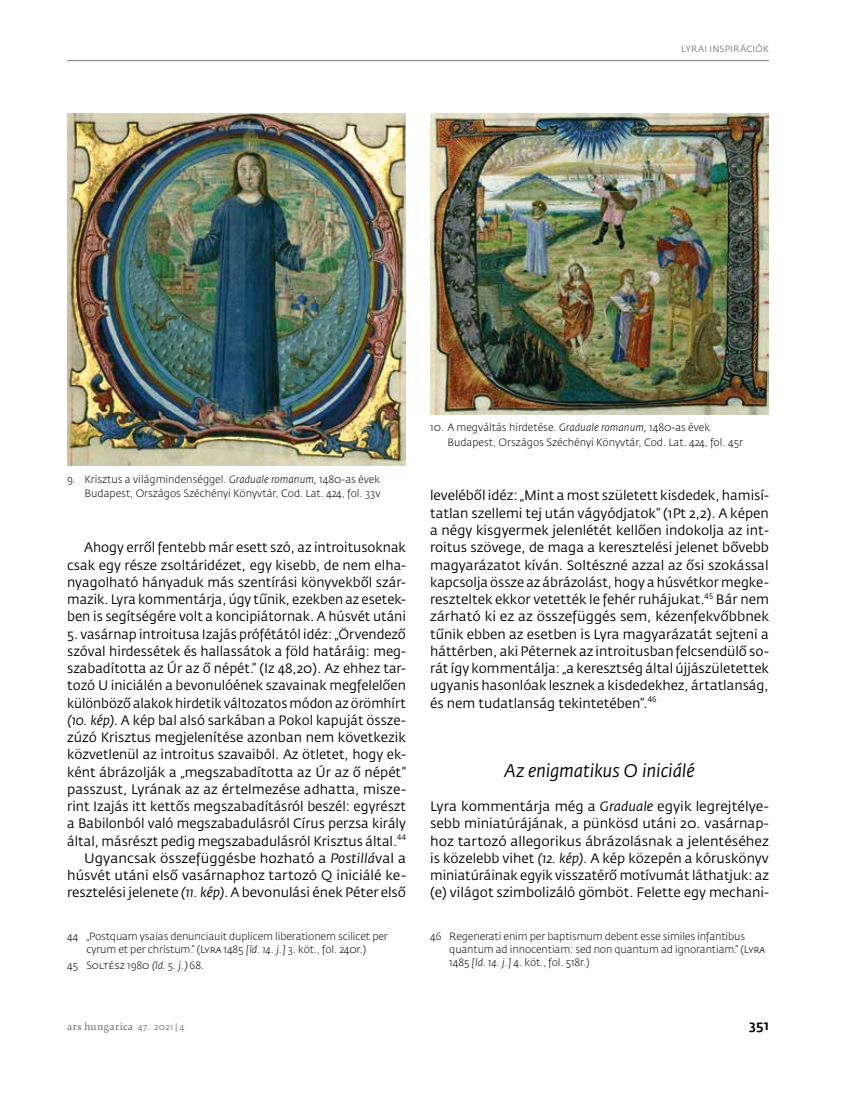
<style>
.page{position:relative;width:864px;height:1106px;background:#fff}
.page>*{position:absolute;margin:0;border:0;box-sizing:border-box;transform-origin:0 0}
.t1{font:italic 18px "Fedra Sans Pro";letter-spacing:-.02em;color:#000}
.t2{font:13.5px/17.2px "Fedra Sans Pro";color:#000;text-align:justify}
.t3{font:500 13.5px "Fedra Sans Pro";color:#000}
.t4{font:300 10.5px/13px "Fedra Sans Pro";letter-spacing:-.01em;color:#000}
.t5{font:9px "Fedra Serif B Pro";letter-spacing:.025em;color:#797979}
.t6{font:9px "Fedra Sans Pro";letter-spacing:.03em;color:#797979}
.s1{font-style:italic}
.s2{font-family:"Fedra Sans Pro"}
</style>
<div class="page">
<hr style="left:67px;top:60px;width:701px;height:1px;background:#797979">
<img style="left:67px;top:113px;width:339px;height:353px">
<img style="left:430px;top:113px;width:338px;height:301px">
<p class="t6" style="left:681px;top:43px;width:89px">LYRAI INSPI RÁCI ÓK</p>
<p class="t4" style="left:67px;top:472px;width:315px;line-height:14.2px;text-align:right">9. Krisztus a világmindenséggel. <span class="s1">Graduale romanum,</span> 1480-as évek<br>Budapest, Országos Széchényi Könyvtár, Cod. Lat. 424, fol. 33v</p>
<p class="t2" style="left:67px;top:539px;width:340px;text-indent:17px">Ahogy erről fentebb már esett szó, az introitusoknak csak egy része zsoltáridézet, egy kisebb, de nem elha&shy;nyagolható hányaduk más szentírási könyvekből szár&shy;mazik. Lyra kommentárja, úgy tűnik, ezekben az esetek&shy;ben is segítségére volt a koncipiátornak. A húsvét utáni</p>
<p class="t2" style="left:67px;top:625px;width:340px;text-align:right">5. vasárnap introitusa Izajás prófétától idéz: „Örvendező szóval hirdessétek és hallassátok a föld határáig: meg&shy;szabadította az Úr az ő népét.” (Iz 48,20). Az ehhez tar&shy;tozó U iniciálén a bevonulóének szavainak megfelelően különböző alakok hirdetik változatos módon az örömhírt <span class="s1">(10. kép)</span>. A kép bal alsó sarkában a Pokol kapuját össze&shy;zúzó Krisztus megjelenítése azonban nem következik közvetlenül az introitus szavaiból. Az ötletet, hogy ek&shy;ként ábrázolják a „megszabadította az Úr az ő népét” passzust, Lyrának az az értelmezése adhatta, misze&shy;rint Izajás itt kettős megszabadításról beszél: egyrészt a Babilonból való megszabadulásról Círus perzsa király által, másrészt pedig megszabadulásról Krisztus által.<sup>44<br></sup>Ugyancsak összefüggésbe hozható a <span class="s1">Postillá</span>val a húsvét utáni első vasárnaphoz tartozó Q iniciálé ke&shy;resztelési jelenete <span class="s1">(11. kép)</span>. A bevonulási ének Péter első</p>
<p class="t4" style="left:67px;top:929px;width:322px;text-align:center">44 „Postquam ysaias denunciauit duplicem liberationem scilicet per cyrum et per christum.” (Lyra 1485 <span class="s1">[ld. 14. j.]</span> 3. köt., fol. 240r.)</p>
<p class="t4" style="left:67px;top:959px;width:138px">45 Soltész 1980 <span class="s1">(ld. 5. j.)</span> 68.</p>
<p class="t4" style="left:447px;top:420px;width:297px;line-height:14.2px;text-indent:-17px">10. A megváltás hirdetése. <span class="s1">Graduale romanum,</span> 1480-as évek<br>Budapest, Országos Széchényi Könyvtár, Cod. Lat. 424, fol. 45r</p>
<p class="t2" style="left:430px;top:487px;width:340px">leveléből idéz: „Mint a most született kisdedek, hamisí&shy;tatlan szellemi tej után vágyódjatok” (1Pt 2,2). A képen a négy kisgyermek jelenlétét kellően indokolja az int&shy;roitus szövege, de maga a keresztelési jelenet bővebb magyarázatot kíván. Soltészné azzal az ősi szokással kapcsolja össze az ábrázolást, hogy a húsvétkor megke&shy;reszteltek ekkor vetették le fehér ruhájukat.<sup>45</sup> Bár nem zárható ki ez az összefüggés sem, kézenfekvőbbnek tűnik ebben az esetben is Lyra magyarázatát sejteni a háttérben, aki Péternek az introitusban felcsendülő so&shy;rát így kommentálja: „a keresztség által újjászületettek ugyanis hasonlóak lesznek a kisdedekhez, ártatlanság, és nem tudatlanság tekintetében”.<sup>46</sup></p>
<h1 class="t1" style="left:504px;top:759px;width:191px">Az enigmatikus O iniciálé</h1>
<p class="t2" style="left:430px;top:798px;width:340px">Lyra kommentárja még a <span class="s1">Graduale</span> egyik legrejtélye&shy;sebb miniatúrájának, a pünkösd utáni 20. vasárnap&shy;hoz tartozó allegorikus ábrázolásnak a jelentéséhez is közelebb vihet <span class="s1">(12. kép)</span>. A kép közepén a kóruskönyv miniatúráinak egyik visszatérő motívumát láthatjuk: az (e) világot szimbolizáló gömböt. Felette egy mechani-</p>
<p class="t4" style="left:449px;top:929px;width:317px;text-indent:-19px">46 Regenerati enim per baptismum debent esse similes infantibus quantum ad innocentiam: sed non quantum ad ignorantiam.” (Lyra<br>1485 <span class="s1">[ld. 14. j.]</span> 4. köt., fol. 518r.)</p>
<p class="t5" style="left:67px;top:1021px;width:119px">ars hungarica <span class="s2">47. 2021 | 4</span></p>
<p class="t3" style="left:748px;top:1017px;width:21px">351</p>
</div>
